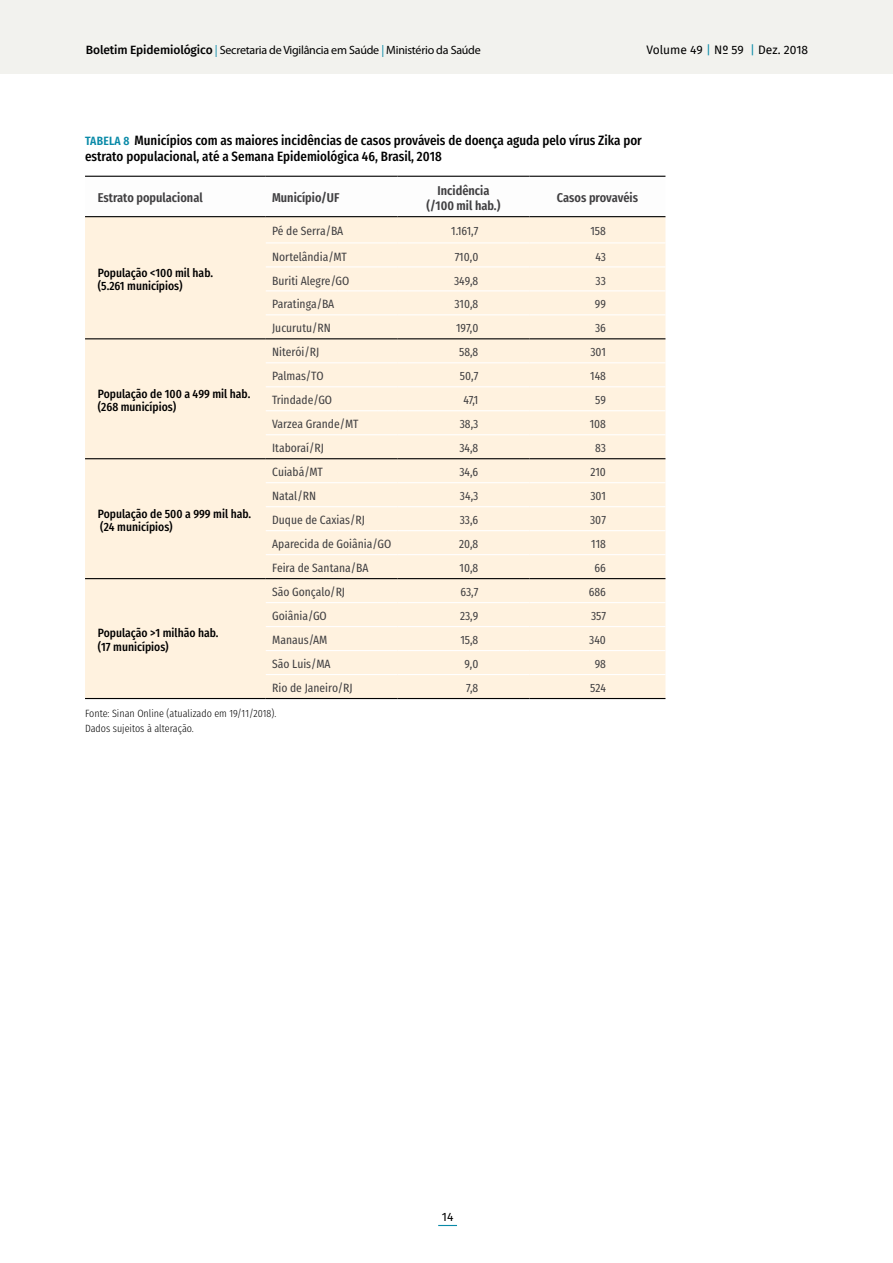
<style>
.page{position:relative;width:893px;height:1263px;background:#fff}
.page>*{position:absolute;margin:0;border:0;box-sizing:border-box;transform-origin:0 0}
.t1{font:500 13.5px/16.5px "Fira Sans Condensed";color:#000}
.t2{font:600 12.75px/15.8px "Fira Sans Condensed";color:#414042;text-align:center}
.t3{font:12px "Fira Sans Condensed";color:#414042}
.t4{font:500 12px/13.5px "Fira Sans Condensed";color:#000}
.t5{font:12px "Myriad Pro";letter-spacing:-.02em;color:#000}
.t6{font:12px "Fira Sans";color:#000}
.t7{font:300 10.5px/15px "Fira Sans Condensed";color:#000}
.s1{font-family:"Fira Sans";font-weight:500}
.s2{color:#098aa8}
.s3{font-weight:600;font-size:12px;color:#098aa8}
</style>
<div class="page">
<div style="left:0;top:0;width:893px;height:74px;background:#f2f2ee"></div>
<svg style="left:438px;top:1225px;width:19px;height:1px"></svg>
<div style="left:85px;top:217px;width:580px;height:481px;background:#fff2df"></div>
<hr style="left:85px;top:216px;width:181px;height:1px;background:#000">
<hr style="left:266px;top:216px;width:132px;height:1px;background:#000">
<hr style="left:398px;top:216px;width:131px;height:1px;background:#000">
<hr style="left:529px;top:216px;width:136px;height:1px;background:#000">
<hr style="left:85px;top:698px;width:181px;height:1px;background:#000">
<hr style="left:266px;top:698px;width:132px;height:1px;background:#000">
<hr style="left:398px;top:698px;width:131px;height:1px;background:#000">
<hr style="left:529px;top:698px;width:136px;height:1px;background:#000">
<hr style="left:85px;top:338px;width:181px;height:1px;background:#000">
<hr style="left:266px;top:338px;width:132px;height:1px;background:#000">
<hr style="left:398px;top:338px;width:131px;height:1px;background:#000">
<hr style="left:529px;top:338px;width:136px;height:1px;background:#000">
<hr style="left:85px;top:458px;width:181px;height:1px;background:#000">
<hr style="left:266px;top:458px;width:132px;height:1px;background:#000">
<hr style="left:398px;top:458px;width:131px;height:1px;background:#000">
<hr style="left:529px;top:458px;width:136px;height:1px;background:#000">
<hr style="left:85px;top:578px;width:181px;height:1px;background:#000">
<hr style="left:266px;top:578px;width:132px;height:1px;background:#000">
<hr style="left:398px;top:578px;width:131px;height:1px;background:#000">
<hr style="left:529px;top:578px;width:136px;height:1px;background:#000">
<hr style="left:266px;top:242px;width:132px;height:1px;background:#fff">
<hr style="left:398px;top:242px;width:131px;height:1px;background:#fff">
<hr style="left:529px;top:242px;width:136px;height:1px;background:#fff">
<hr style="left:266px;top:266px;width:132px;height:1px;background:#fff">
<hr style="left:398px;top:266px;width:131px;height:1px;background:#fff">
<hr style="left:529px;top:266px;width:136px;height:1px;background:#fff">
<hr style="left:266px;top:290px;width:132px;height:1px;background:#fff">
<hr style="left:398px;top:290px;width:131px;height:1px;background:#fff">
<hr style="left:529px;top:290px;width:136px;height:1px;background:#fff">
<hr style="left:266px;top:314px;width:132px;height:1px;background:#fff">
<hr style="left:398px;top:314px;width:131px;height:1px;background:#fff">
<hr style="left:529px;top:314px;width:136px;height:1px;background:#fff">
<hr style="left:266px;top:362px;width:132px;height:1px;background:#fff">
<hr style="left:398px;top:362px;width:131px;height:1px;background:#fff">
<hr style="left:529px;top:362px;width:136px;height:1px;background:#fff">
<hr style="left:266px;top:386px;width:132px;height:1px;background:#fff">
<hr style="left:398px;top:386px;width:131px;height:1px;background:#fff">
<hr style="left:529px;top:386px;width:136px;height:1px;background:#fff">
<hr style="left:266px;top:410px;width:132px;height:1px;background:#fff">
<hr style="left:398px;top:410px;width:131px;height:1px;background:#fff">
<hr style="left:529px;top:410px;width:136px;height:1px;background:#fff">
<hr style="left:266px;top:434px;width:132px;height:1px;background:#fff">
<hr style="left:398px;top:434px;width:131px;height:1px;background:#fff">
<hr style="left:529px;top:434px;width:136px;height:1px;background:#fff">
<hr style="left:266px;top:482px;width:132px;height:1px;background:#fff">
<hr style="left:398px;top:482px;width:131px;height:1px;background:#fff">
<hr style="left:529px;top:482px;width:136px;height:1px;background:#fff">
<hr style="left:266px;top:506px;width:132px;height:1px;background:#fff">
<hr style="left:398px;top:506px;width:131px;height:1px;background:#fff">
<hr style="left:529px;top:506px;width:136px;height:1px;background:#fff">
<hr style="left:266px;top:530px;width:132px;height:1px;background:#fff">
<hr style="left:398px;top:530px;width:131px;height:1px;background:#fff">
<hr style="left:529px;top:530px;width:136px;height:1px;background:#fff">
<hr style="left:266px;top:554px;width:132px;height:1px;background:#fff">
<hr style="left:398px;top:554px;width:131px;height:1px;background:#fff">
<hr style="left:529px;top:554px;width:136px;height:1px;background:#fff">
<hr style="left:266px;top:602px;width:132px;height:1px;background:#fff">
<hr style="left:398px;top:602px;width:131px;height:1px;background:#fff">
<hr style="left:529px;top:602px;width:136px;height:1px;background:#fff">
<hr style="left:266px;top:626px;width:132px;height:1px;background:#fff">
<hr style="left:398px;top:626px;width:131px;height:1px;background:#fff">
<hr style="left:529px;top:626px;width:136px;height:1px;background:#fff">
<hr style="left:266px;top:650px;width:132px;height:1px;background:#fff">
<hr style="left:398px;top:650px;width:131px;height:1px;background:#fff">
<hr style="left:529px;top:650px;width:136px;height:1px;background:#fff">
<hr style="left:266px;top:674px;width:132px;height:1px;background:#fff">
<hr style="left:398px;top:674px;width:131px;height:1px;background:#fff">
<hr style="left:529px;top:674px;width:136px;height:1px;background:#fff">
<hr style="left:85px;top:176px;width:181px;height:1px;background:#000">
<hr style="left:266px;top:176px;width:132px;height:1px;background:#000">
<hr style="left:398px;top:176px;width:131px;height:1px;background:#000">
<hr style="left:529px;top:176px;width:136px;height:1px;background:#000">
<p class="t5" style="left:86px;top:42px;width:396px"><span class="s1">Boletim Epidemiológico</span> <span class="s2">|</span> Secretaria de Vigilância em Saúde <span class="s2">|</span> Ministério da Saúde</p>
<p class="t6" style="left:646px;top:41px;width:163px">Volume 49 <span class="s2">|</span> Nº 59 <span class="s2">|</span> Dez. 2018</p>
<p class="t1" style="left:85px;top:130px;width:558px"><span class="s3">Tabela 8</span> Municípios com as maiores incidências de casos prováveis de doença aguda pelo vírus Zika por estrato populacional, até a Semana Epidemiológica 46, Brasil, 2018</p>
<p class="t2" style="left:98px;top:189px;width:106px">Estrato populacional</p>
<p class="t2" style="left:272px;top:189px;width:69px">Município/UF</p>
<p class="t2" style="left:427px;top:181px;width:75px">Incidência (/100 mil hab.)</p>
<p class="t2" style="left:557px;top:189px;width:83px">Casos provavéis</p>
<p class="t4" style="left:98px;top:264px;width:117px">População &lt;100 mil hab. (5.261 municípios)</p>
<p class="t4" style="left:98px;top:385px;width:154px">População de 100 a 499 mil hab. (268 municípios)</p>
<p class="t4" style="left:98px;top:505px;width:155px">População de 500 a 999 mil hab. (24 municípios)</p>
<p class="t3" style="left:272px;top:220px;width:73px">Pé de Serra/BA</p>
<p class="t3" style="left:451px;top:220px;width:29px">1.161,7</p>
<p class="t3" style="left:590px;top:220px;width:17px">158</p>
<p class="t3" style="left:272px;top:245px;width:76px">Nortelândia/MT</p>
<p class="t3" style="left:455px;top:245px;width:25px">710,0</p>
<p class="t3" style="left:595px;top:245px;width:12px">43</p>
<p class="t3" style="left:272px;top:269px;width:79px">Buriti Alegre/GO</p>
<p class="t3" style="left:454px;top:269px;width:26px">349,8</p>
<p class="t3" style="left:596px;top:269px;width:12px">33</p>
<p class="t3" style="left:272px;top:293px;width:64px">Paratinga/BA</p>
<p class="t3" style="left:454px;top:293px;width:25px">310,8</p>
<p class="t3" style="left:595px;top:293px;width:13px">99</p>
<p class="t3" style="left:272px;top:317px;width:60px">Jucurutu/RN</p>
<p class="t3" style="left:456px;top:317px;width:24px">197,0</p>
<p class="t3" style="left:595px;top:317px;width:12px">36</p>
<p class="t3" style="left:272px;top:341px;width:49px">Niterói/RJ</p>
<p class="t3" style="left:459px;top:341px;width:21px">58,8</p>
<p class="t3" style="left:590px;top:341px;width:17px">301</p>
<p class="t3" style="left:272px;top:365px;width:53px">Palmas/TO</p>
<p class="t3" style="left:460px;top:365px;width:20px">50,7</p>
<p class="t3" style="left:590px;top:365px;width:17px">148</p>
<p class="t3" style="left:272px;top:389px;width:62px">Trindade/GO</p>
<p class="t3" style="left:464px;top:389px;width:16px">47,1</p>
<p class="t3" style="left:595px;top:389px;width:12px">59</p>
<p class="t3" style="left:272px;top:413px;width:88px">Varzea Grande/MT</p>
<p class="t3" style="left:460px;top:413px;width:20px">38,3</p>
<p class="t3" style="left:590px;top:413px;width:18px">108</p>
<p class="t3" style="left:272px;top:437px;width:53px">Itaboraí/RJ</p>
<p class="t3" style="left:459px;top:437px;width:20px">34,8</p>
<p class="t3" style="left:595px;top:437px;width:12px">83</p>
<p class="t3" style="left:272px;top:461px;width:52px">Cuiabá/MT</p>
<p class="t3" style="left:459px;top:461px;width:20px">34,6</p>
<p class="t3" style="left:590px;top:461px;width:17px">210</p>
<p class="t3" style="left:272px;top:485px;width:45px">Natal/RN</p>
<p class="t3" style="left:460px;top:485px;width:20px">34,3</p>
<p class="t3" style="left:590px;top:485px;width:17px">301</p>
<p class="t3" style="left:272px;top:509px;width:94px">Duque de Caxias/RJ</p>
<p class="t3" style="left:460px;top:509px;width:20px">33,6</p>
<p class="t3" style="left:590px;top:509px;width:17px">307</p>
<p class="t3" style="left:272px;top:533px;width:121px">Aparecida de Goiânia/GO</p>
<p class="t3" style="left:459px;top:533px;width:21px">20,8</p>
<p class="t3" style="left:591px;top:533px;width:16px">118</p>
<p class="t3" style="left:272px;top:557px;width:98px">Feira de Santana/BA</p>
<p class="t3" style="left:460px;top:557px;width:20px">10,8</p>
<p class="t3" style="left:594px;top:557px;width:13px">66</p>
<p class="t3" style="left:272px;top:581px;width:74px">São Gonçalo/RJ</p>
<p class="t3" style="left:460px;top:581px;width:19px">63,7</p>
<p class="t3" style="left:589px;top:581px;width:19px">686</p>
<p class="t3" style="left:272px;top:605px;width:56px">Goiânia/GO</p>
<p class="t3" style="left:460px;top:605px;width:20px">23,9</p>
<p class="t3" style="left:591px;top:605px;width:16px">357</p>
<p class="t3" style="left:272px;top:629px;width:57px">Manaus/AM</p>
<p class="t3" style="left:460px;top:629px;width:20px">15,8</p>
<p class="t3" style="left:589px;top:629px;width:18px">340</p>
<p class="t3" style="left:272px;top:653px;width:60px">São Luis/MA</p>
<p class="t3" style="left:464px;top:653px;width:15px">9,0</p>
<p class="t3" style="left:595px;top:653px;width:13px">98</p>
<p class="t3" style="left:272px;top:677px;width:82px">Rio de Janeiro/RJ</p>
<p class="t3" style="left:466px;top:677px;width:14px">7,8</p>
<p class="t3" style="left:590px;top:677px;width:17px">524</p>
<p class="t7" style="left:85px;top:704px;width:193px">Fonte: Sinan Online (atualizado em 19/11/2018).<br>Dados sujeitos à alteração.</p>
<p class="t4" style="left:98px;top:625px;width:122px">População &gt;1 milhão hab. (17 municípios)</p>
<p class="t6" style="left:442px;top:1207px;width:13px">14</p>
</div>
